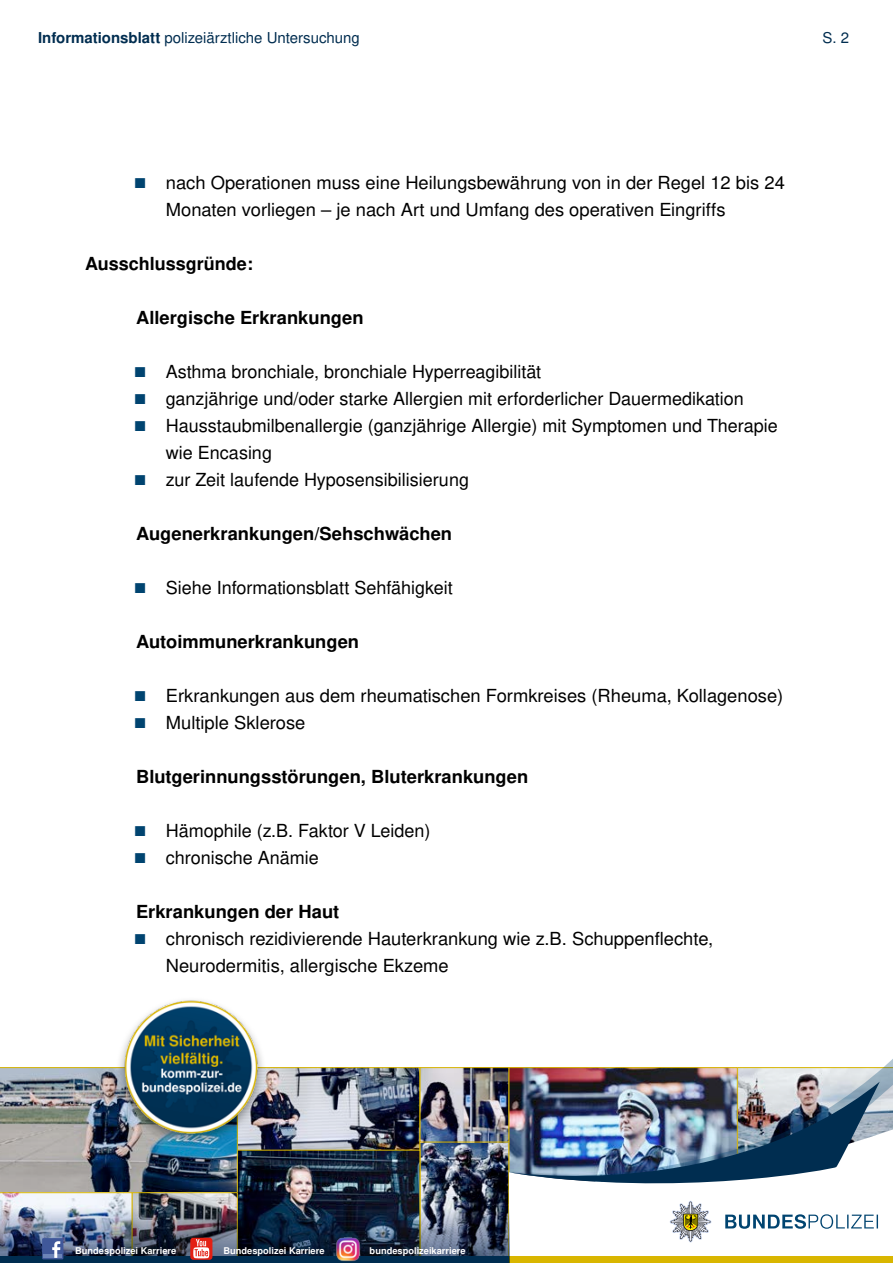
<style>
.page{position:relative;width:893px;height:1263px;background:#fff}
.page>*{position:absolute;margin:0;border:0;box-sizing:border-box;transform-origin:0 0}
.t1{font:18px/27px "Nimbus San L";color:#000}
.t2{font:700 18px "Nimbus San L";color:#000}
.t3{font:15px "Nimbus San L";color:#002d50}
.t4{font:700 9.3px "Nimbus San L";color:#fff}
.s1{font-weight:700}
.s2{font-size:13.5px;color:#004470}
</style>
<div class="page">
<img style="left:119px;top:1000px;width:144px;height:67px">
<img style="left:0;top:1067px;width:893px;height:196px">
<img style="left:333px;top:1233px;width:31px;height:30px">
<p class="t3" style="left:38px;top:27px;width:323px"><span class="s1">Informationsblatt</span> polizeiärztliche Untersuchung</p>
<p class="t3" style="left:823px;top:27px;width:28px">S. 2</p>
<p class="t1" style="left:166px;top:169px;width:621px;text-indent:-30px"><span class="s2">■</span> nach Operationen muss eine Heilungsbewährung von in der Regel 12 bis 24<br>Monaten vorliegen – je nach Art und Umfang des operativen Eingriffs</p>
<p class="t2" style="left:85px;top:251px;width:170px">Ausschlussgründe:</p>
<p class="t2" style="left:136px;top:305px;width:229px">Allergische Erkrankungen</p>
<p class="t1" style="left:136px;top:358px;width:407px"><span class="s2">■</span> Asthma bronchiale, bronchiale Hyperreagibilität</p>
<p class="t1" style="left:136px;top:385px;width:609px"><span class="s2">■</span> ganzjährige und/oder starke Allergien mit erforderlicher Dauermedikation</p>
<p class="t1" style="left:166px;top:412px;width:614px;text-indent:-30px"><span class="s2">■</span> Hausstaubmilbenallergie (ganzjährige Allergie) mit Symptomen und Therapie wie Encasing</p>
<p class="t1" style="left:136px;top:466px;width:334px"><span class="s2">■</span> zur Zeit laufende Hyposensibilisierung</p>
<p class="t2" style="left:136px;top:521px;width:318px">Augenerkrankungen/Sehschwächen</p>
<p class="t1" style="left:136px;top:574px;width:318px"><span class="s2">■</span> Siehe Informationsblatt Sehfähigkeit</p>
<p class="t2" style="left:136px;top:629px;width:225px">Autoimmunerkrankungen</p>
<p class="t1" style="left:136px;top:682px;width:649px"><span class="s2">■</span> Erkrankungen aus dem rheumatischen Formkreises (Rheuma, Kollagenose)</p>
<p class="t1" style="left:136px;top:709px;width:171px"><span class="s2">■</span> Multiple Sklerose</p>
<p class="t2" style="left:136px;top:764px;width:394px">Blutgerinnungsstörungen, Bluterkrankungen</p>
<p class="t1" style="left:136px;top:817px;width:296px"><span class="s2">■</span> Hämophile (z.B. Faktor V Leiden)</p>
<p class="t1" style="left:136px;top:844px;width:184px"><span class="s2">■</span> chronische Anämie</p>
<p class="t2" style="left:136px;top:899px;width:205px">Erkrankungen der Haut</p>
<p class="t1" style="left:166px;top:925px;width:549px;text-indent:-30px"><span class="s2">■</span> chronisch rezidivierende Hauterkrankung wie z.B. Schuppenflechte,<br>Neurodermitis, allergische Ekzeme</p>
<p class="t4" style="left:75px;top:1243px;width:103px">Bundespolizei Karriere</p>
<p class="t4" style="left:223px;top:1243px;width:103px">Bundespolizei Karriere</p>
<p class="t4" style="left:370px;top:1243px;width:98px">bundespolizeikarriere</p>
</div>
